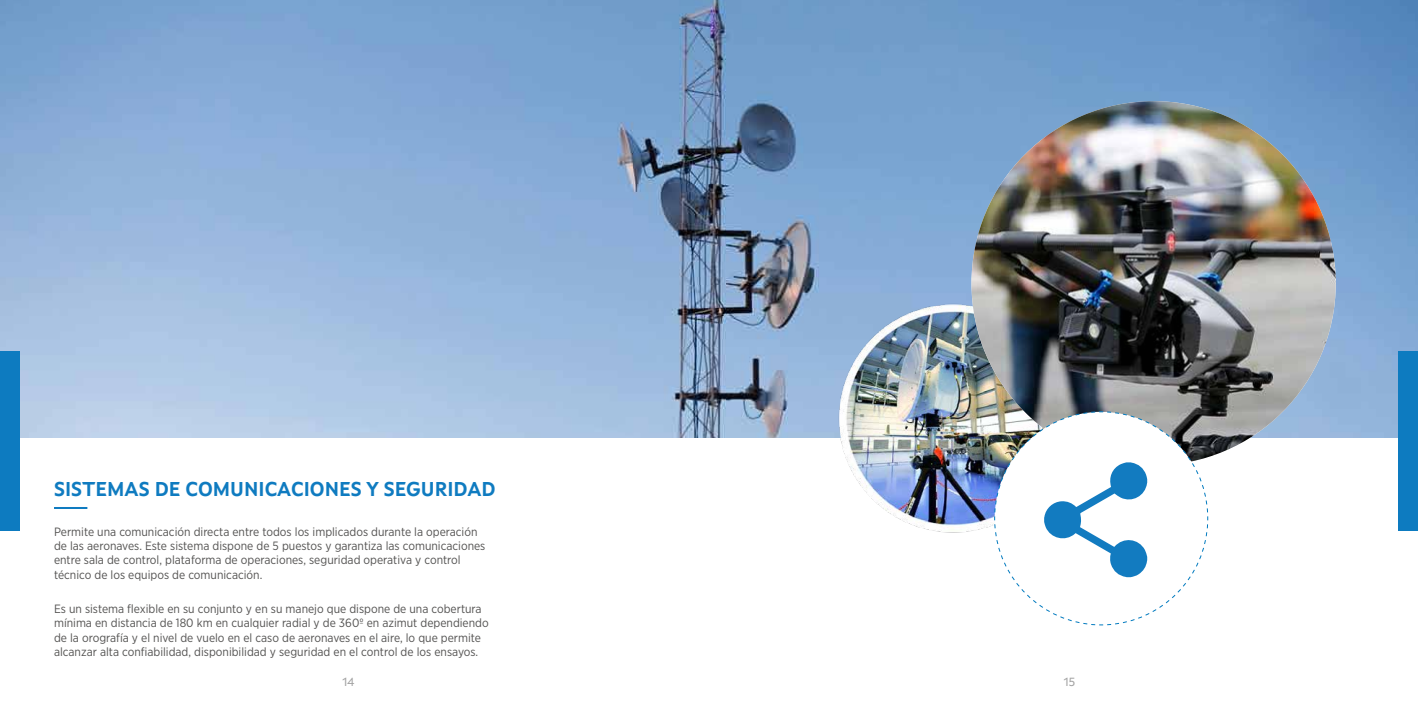
<style>
.page{position:relative;width:1418px;height:709px;background:#fff}
.page>*{position:absolute;margin:0;border:0;box-sizing:border-box;transform-origin:0 0}
.t1{font:700 20px "Xunta Sans";color:#0f7bc0}
.t2{font:12px/14.4px "Gotham Narrow";color:#535251}
.t3{font:12px "Xunta Sans";color:#a3a3a3}
</style>
<div class="page">
<img style="left:0;top:0;width:1417px;height:438px">
<hr style="left:54px;top:507px;width:33px;height:2px;background:#0f7bc0">
<div style="left:0;top:351px;width:19px;height:179px;background:#0d7bc0"></div>
<img style="left:827px;top:293px;width:196px;height:240px">
<img style="left:971px;top:101px;width:364px;height:364px;border-radius:182px">
<svg style="left:993px;top:411px;width:215px;height:215px"></svg>
<div style="left:1398px;top:351px;width:19px;height:179px;background:#0d7bc0"></div>
<h1 class="t1" style="left:54px;top:476px;width:443px">SISTEMAS DE COMUNICACIONES Y SEGURIDAD</h1>
<p class="t2" style="left:54px;top:524px;width:433px">Permite una comunicación directa entre todos los implicados durante la operación de las aeronaves. Este sistema dispone de 5 puestos y garantiza las comunicaciones entre sala de control, plataforma de operaciones, seguridad operativa y control técnico de los equipos de comunicación.</p>
<p class="t2" style="left:54px;top:601px;width:436px">Es un sistema flexible en su conjunto y en su manejo que dispone de una cobertura mínima en distancia de 180 km en cualquier radial y de 360º en azimut dependiendo de la orografía y el nivel de vuelo en el caso de aeronaves en el aire, lo que permite alcanzar alta confiabilidad, disponibilidad y seguridad en el control de los ensayos.</p>
<p class="t3" style="left:342px;top:674px;width:14px">14</p>
<p class="t3" style="left:1063px;top:674px;width:13px">15</p>
</div>
